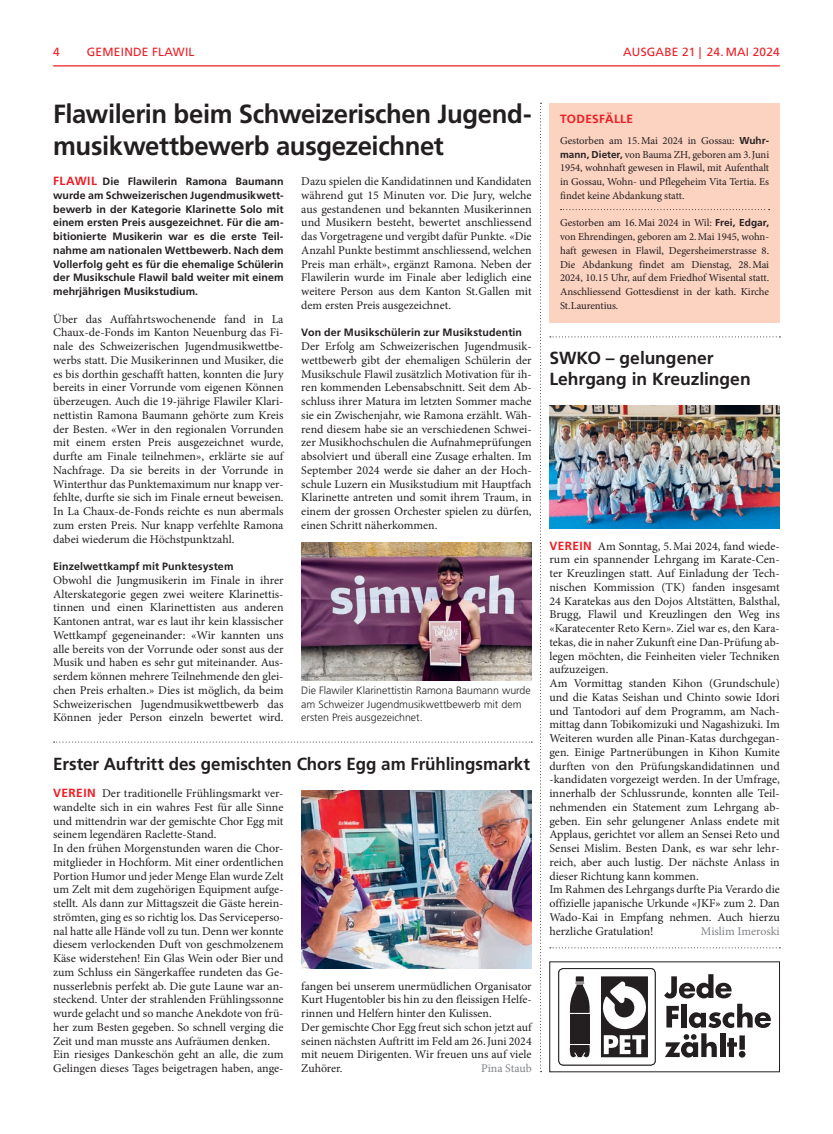
<style>
.page{position:relative;width:833px;height:1134px;background:#fff}
.page>*{position:absolute;margin:0;border:0;box-sizing:border-box;transform-origin:0 0}
.t1{font:700 26.25px/31.2px "Frutiger LT Std";letter-spacing:-.015em;color:#231f20}
.t2{font:700 17.5px/21.2px "Frutiger LT Std";letter-spacing:-.005em;color:#231f20}
.t3{font:11.88px/13.8px "Minion Pro";color:#231f20;text-align:justify}
.t4{font:11.88px "Frutiger LT Std";letter-spacing:.02em;color:#ee1d23}
.t5{font:11.88px "Minion Pro";letter-spacing:-.005em;color:#808285}
.t6{font:700 11.88px "Frutiger LT Std";letter-spacing:.03em;color:#ee1d23}
.t7{font:10.62px/13.8px "Minion Pro";letter-spacing:-.005em;color:#231f20;text-align:justify}
.t8{font:700 10.62px/13.8px "Frutiger LT Std";letter-spacing:.005em;color:#231f20;text-align:justify}
.t9{font:300 10.62px/13.8px "Frutiger LT Std";color:#231f20}
.s1{font-size:11.88px;color:#ee1d23}
.s2{font-family:"Frutiger LT Std";font-weight:700;color:#ee1d23}
.s3{font-family:"Frutiger LT Std";font-weight:700;font-size:10px}
</style>
<div class="page">
<hr style="left:53px;top:65px;width:727px;height:1px;background:#ee1d23">
<svg style="left:540px;top:103px;width:1px;height:969px"></svg>
<svg style="left:54px;top:741px;width:478px;height:1px"></svg>
<svg style="left:550px;top:947px;width:230px;height:1px"></svg>
<svg style="left:550px;top:336px;width:230px;height:1px"></svg>
<svg style="left:664px;top:974px;width:67px;height:24px"></svg>
<svg style="left:665px;top:1004px;width:106px;height:53px"></svg>
<div style="left:558px;top:968px;width:97px;height:97px;border:1px solid #231f20;border-radius:5px"></div>
<div style="left:601px;top:976px;width:47px;height:81px;background:#231f20"></div>
<svg style="left:570px;top:976px;width:19px;height:37px"></svg>
<div style="left:570px;top:1014px;width:19px;height:29px;background:#231f20"></div>
<svg style="left:569px;top:1045px;width:21px;height:13px"></svg>
<svg style="left:603px;top:981px;width:43px;height:73px"></svg>
<div style="left:549px;top:961px;width:231px;height:111px;border:1px solid #231f20"></div>
<div style="left:549px;top:103px;width:231px;height:220px;background:#fcd2c0"></div>
<svg style="left:560px;top:209px;width:209px;height:1px"></svg>
<img style="left:549px;top:405px;width:231px;height:124px">
<img style="left:301px;top:790px;width:230px;height:179px">
<img style="left:301px;top:543px;width:230px;height:137px">
<p class="t4" style="left:53px;top:45px;width:8px">4</p>
<p class="t4" style="left:87px;top:45px;width:109px">GEMEINDE FLAWIL</p>
<p class="t4" style="left:623px;top:45px;width:18px">AUSGABE</p>
<p class="t4" style="left:682px;top:45px;width:99px">21 | 24. MAI 2024</p>
<h1 class="t1" style="left:53px;top:99px;width:478px">Flawilerin beim Schweizerischen Jugend&shy;musikwettbewerb ausgezeichnet</h1>
<p class="t8" style="left:53px;top:175px;width:232px"><span class="s1">FLAWIL</span> Die Flawilerin Ramona Baumann wurde am Schweizerischen Jugendmusikwett&shy;bewerb in der Kategorie Klarinette Solo mit einem ersten Preis ausgezeichnet. Für die am&shy;bitionierte Musikerin war es die erste Teil&shy;nahme am nationalen Wettbewerb. Nach dem Vollerfolg geht es für die ehemalige Schülerin der Musikschule Flawil bald weiter mit einem mehrjährigen Musikstudium.</p>
<p class="t3" style="left:53px;top:312px;width:232px">Über das Auffahrtswochenende fand in La Chaux-de-Fonds im Kanton Neuenburg das Fi&shy;nale des Schweizerischen Jugendmusikwettbe&shy;werbs statt. Die Musikerinnen und Musiker, die es bis dorthin geschafft hatten, konnten die Jury bereits in einer Vorrunde vom eigenen Können überzeugen. Auch die 19-jährige Flawiler Klari&shy;nettistin Ramona Baumann gehörte zum Kreis der Besten. «Wer in den regionalen Vorrunden mit einem ersten Preis ausgezeichnet wurde, durfte am Finale teilnehmen», erklärte sie auf Nachfrage. Da sie bereits in der Vorrunde in Winterthur das Punktemaximum nur knapp ver&shy;fehlte, durfte sie sich im Finale erneut beweisen.<br>In La Chaux-de-Fonds reichte es nun abermals zum ersten Preis. Nur knapp verfehlte Ramona dabei wiederum die Höchstpunktzahl.</p>
<p class="t8" style="left:53px;top:560px;width:182px">Einzelwettkampf mit Punktesystem</p>
<p class="t3" style="left:53px;top:573px;width:232px">Obwohl die Jungmusikerin im Finale in ihrer Alterskategorie gegen zwei weitere Klarinettis&shy;tinnen und einen Klarinettisten aus anderen Kantonen antrat, war es laut ihr kein klassischer Wettkampf gegeneinander: «Wir kannten uns alle bereits von der Vorrunde oder sonst aus der Musik und haben es sehr gut miteinander. Aus&shy;serdem können mehrere Teilnehmende den glei&shy;chen Preis erhalten.» Dies ist möglich, da beim Schweizerischen Jugendmusikwettbewerb das Können jeder Person einzeln bewertet wird.</p>
<p class="t3" style="left:301px;top:175px;width:232px">Dazu spielen die Kandidatinnen und Kandidaten während gut 15 Minuten vor. Die Jury, welche aus gestandenen und bekannten Musikerinnen und Musikern besteht, bewertet anschliessend das Vorgetragene und vergibt dafür Punkte. «Die Anzahl Punkte bestimmt anschliessend, welchen Preis man erhält», ergänzt Ramona. Neben der Flawilerin wurde im Finale aber lediglich eine weitere Person aus dem Kanton St.Gallen mit dem ersten Preis ausgezeichnet.</p>
<p class="t8" style="left:301px;top:326px;width:222px">Von der Musikschülerin zur Musikstudentin</p>
<p class="t3" style="left:301px;top:340px;width:232px">Der Erfolg am Schweizerischen Jugendmusik&shy;wettbewerb gibt der ehemaligen Schülerin der Musikschule Flawil zusätzlich Motivation für ih&shy;ren kommenden Lebensabschnitt. Seit dem Ab&shy;schluss ihrer Matura im letzten Sommer mache sie ein Zwischenjahr, wie Ramona erzählt. Wäh&shy;rend diesem habe sie an verschiedenen Schwei&shy;zer Musikhochschulen die Aufnahmeprüfungen absolviert und überall eine Zusage erhalten. Im September 2024 werde sie daher an der Hoch&shy;schule Luzern ein Musikstudium mit Hauptfach Klarinette antreten und somit ihrem Traum, in einem der grossen Orchester spielen zu dürfen, einen Schritt näherkommen.</p>
<p class="t9" style="left:301px;top:683px;width:231px">Die Flawiler Klarinettistin Ramona Baumann wurde am Schweizer Jugendmusikwettbewerb mit dem ersten Preis ausgezeichnet.</p>
<h2 class="t2" style="left:53px;top:753px;width:478px">Erster Auftritt des gemischten Chors Egg am Frühlingsmarkt</h2>
<p class="t3" style="left:53px;top:786px;width:232px;text-align:left"><span class="s2">VEREIN</span> Der traditionelle Frühlingsmarkt ver&shy;wandelte sich in ein wahres Fest für alle Sinne und mittendrin war der gemischte Chor Egg mit seinem legendären Raclette-Stand.<br>In den frühen Morgenstunden waren die Chor&shy;mitglieder in Hochform. Mit einer ordentlichen Portion Humor und jeder Menge Elan wurde Zelt um Zelt mit dem zugehörigen Equipment aufge&shy;stellt. Als dann zur Mittagszeit die Gäste herein&shy;strömten, ging es so richtig los. Das Serviceperso&shy;nal hatte alle Hände voll zu tun. Denn wer konnte diesem verlockenden Duft von geschmolzenem Käse widerstehen! Ein Glas Wein oder Bier und zum Schluss ein Sängerkaffee rundeten das Ge&shy;nusserlebnis perfekt ab. Die gute Laune war an&shy;steckend. Unter der strahlenden Frühlingssonne wurde gelacht und so manche Anekdote von frü&shy;her zum Besten gegeben. So schnell verging die Zeit und man musste ans Aufräumen denken.<br>Ein riesiges Dankeschön geht an alle, die zum Gelingen dieses Tages beigetragen haben, ange-</p>
<p class="t3" style="left:301px;top:979px;width:232px;text-align:left">fangen bei unserem unermüdlichen Organisator Kurt Hugentobler bis hin zu den fleissigen Helfe&shy;rinnen und Helfern hinter den Kulissen.<br>Der gemischte Chor Egg freut sich schon jetzt auf seinen nächsten Auftritt im Feld am 26.Juni 2024 mit neuem Dirigenten. Wir freuen uns auf viele Zuhörer.</p>
<p class="t5" style="left:481px;top:1060px;width:52px">Pina Staub</p>
<p class="t6" style="left:560px;top:112px;width:75px">TODESFÄLLE</p>
<p class="t7" style="left:560px;top:134px;width:211px">Gestorben am 15.Mai 2024 in Gossau: <span class="s3">Wuhr&shy;mann, Dieter,</span> von Bauma ZH, geboren am 3.Juni 1954, wohnhaft gewesen in Flawil, mit Aufenthalt in Gossau, Wohn- und Pflegeheim Vita Tertia. Es findet keine Abdankung statt.</p>
<p class="t7" style="left:560px;top:216px;width:211px">Gestorben am 16.Mai 2024 in Wil: <span class="s3">Frei, Edgar, </span>von Ehrendingen, geboren am 2.Mai 1945, wohn&shy;haft gewesen in Flawil, Degersheimerstrasse 8.<br>Die Abdankung findet am Dienstag, 28.Mai 2024, 10.15 Uhr, auf dem Friedhof Wisental statt.<br>Anschliessend Gottesdienst in der kath. Kirche St.Laurentius.</p>
<h2 class="t2" style="left:549px;top:347px;width:203px">SWKO – gelungener<br>Lehrgang in Kreuzlingen</h2>
<p class="t3" style="left:549px;top:539px;width:232px;text-align:left"><span class="s2">VEREIN</span> Am Sonntag, 5.Mai 2024, fand wiede&shy;rum ein spannender Lehrgang im Karate-Cen&shy;ter Kreuzlingen statt. Auf Einladung der Tech&shy;nischen Kommission (TK) fanden insgesamt 24 Karatekas aus den Dojos Altstätten, Balsthal, Brugg, Flawil und Kreuzlingen den Weg ins «Karatecenter Reto Kern». Ziel war es, den Kara&shy;tekas, die in naher Zukunft eine Dan-Prüfung ab&shy;legen möchten, die Feinheiten vieler Techniken aufzuzeigen.<br>Am Vormittag standen Kihon (Grundschule) und die Katas Seishan und Chinto sowie Idori und Tantodori auf dem Programm, am Nach&shy;mittag dann Tobikomizuki und Nagashizuki. Im Weiteren wurden alle Pinan-Katas durchgegan&shy;gen. Einige Partnerübungen in Kihon Kumite durften von den Prüfungskandidatinnen und -kandidaten vorgezeigt werden. In der Umfrage, innerhalb der Schlussrunde, konnten alle Teil&shy;nehmenden ein Statement zum Lehrgang ab&shy;geben. Ein sehr gelungener Anlass endete mit Applaus, gerichtet vor allem an Sensei Reto und Sensei Mislim. Besten Dank, es war sehr lehr&shy;reich, aber auch lustig. Der nächste Anlass in dieser Richtung kann kommen.<br>Im Rahmen des Lehrgangs durfte Pia Verardo die offizielle japanische Urkunde «JKF» zum 2. Dan Wado-Kai in Empfang nehmen. Auch hierzu herzliche Gratulation!</p>
<p class="t5" style="left:701px;top:923px;width:80px">Mislim Imeroski</p>
</div>
